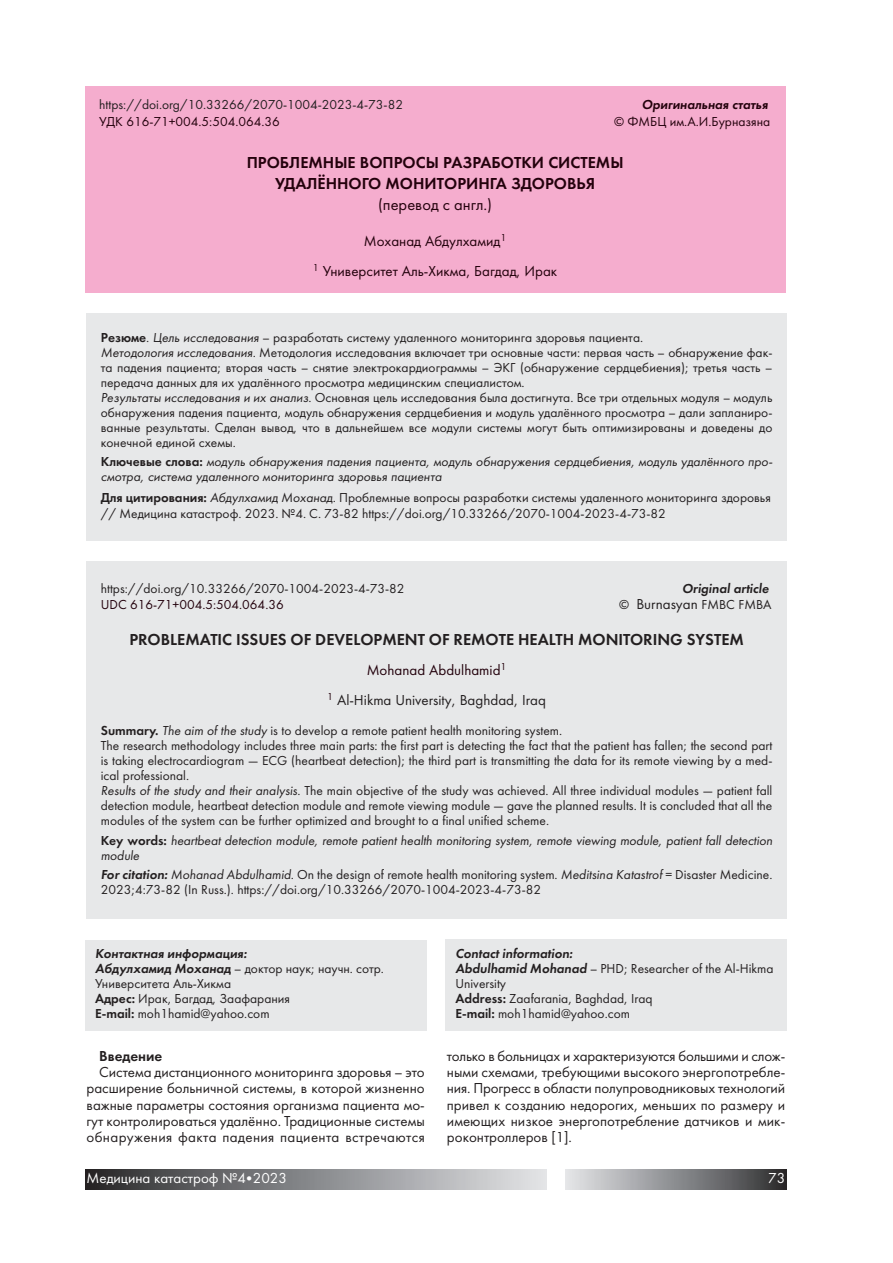
<style>
.page{position:relative;width:893px;height:1263px;background:#fff}
.page>*{position:absolute;margin:0;border:0;box-sizing:border-box;transform-origin:0 0}
.t1{font:16.5px/21px "Futura Demi C";color:#23010c;text-align:center}
.t2{font:16.5px "Futura Demi C";color:#231f20}
.t3{font:16.5px "Futura Book C";color:#23010c}
.t4{font:15px/16.2px "Futura Book C";color:#231f20;text-align:justify}
.t5{font:15px/30px "Futura Book C";color:#23010c;text-align:center}
.t6{font:15px "Futura Book C";color:#fff}
.t7{font:15px "Futura Demi C";color:#231f20}
.t8{font:13.5px/15px "Futura Book C";color:#231f20}
.t9{font:italic 13.5px/15px "Futura Book C";color:#231f20}
.t10{font:13.5px "Futura Book C";color:#23010c}
.t11{font:italic 13.5px "Futura Demi C";color:#231f20}
.t12{font:italic 13.5px "Futura Demi C";color:#23010c}
.s1{font-family:"Futura Demi C"}
.s2{font-style:italic}
.s3{font-family:"Futura Demi C";font-style:normal}
.s4{font-size:15px}
.s5{color:#23010c}
.s6{font-family:"Futura Demi C";font-style:italic}
</style>
<div class="page">
<div style="left:85px;top:1169px;width:461px;height:21px;background:linear-gradient(to right,#2b2b2d,#e5e6ea)"></div>
<div style="left:566px;top:1169px;width:221px;height:21px;background:linear-gradient(to right,#e5e7ea,#2e2e30)"></div>
<div style="left:87px;top:313px;width:700px;height:228px;background:#e7e8e9"></div>
<div style="left:87px;top:562px;width:700px;height:357px;background:#e7e8e9"></div>
<div style="left:85px;top:87px;width:700px;height:206px;background:#f5adce"></div>
<div style="left:85px;top:940px;width:341px;height:91px;background:#e7e8e9"></div>
<div style="left:445px;top:939px;width:342px;height:92px;background:#e7e8e9"></div>
<p class="t8" style="left:99px;top:97px;width:305px">https://doi.org/10.33266/2070-1004-2023-4-73-82</p>
<p class="t12" style="left:642px;top:97px;width:128px">Оригинальная статья</p>
<p class="t10" style="left:99px;top:113px;width:182px">УДК 616-71+004.5:504.064.36</p>
<p class="t10" style="left:614px;top:113px;width:158px">© ФМБЦ им.А.И.Бурназяна</p>
<p class="t1" style="left:247px;top:152px;width:378px">ПРОБЛЕМНЫЕ ВОПРОСЫ РАЗРАБОТКИ СИСТЕМЫ<br>УДАЛЁННОГО МОНИТОРИНГА ЗДОРОВЬЯ</p>
<p class="t3" style="left:378px;top:194px;width:115px">(перевод с англ.)</p>
<p class="t5" style="left:313px;top:226px;width:246px">Моханад Абдулхамид<sup>1<br>1</sup> Университет Аль-Хикма, Багдад, Ирак</p>
<p class="t8" style="left:101px;top:330px;width:673px"><span class="s1">Резюме</span><span class="s2">. Цель исследования</span> – разработать систему удаленного мониторинга здоровья пациента.<br><span class="s2">Методология исследования.</span> Методология исследования включает три основные части: первая часть – обнаружение фак&shy;та падения пациента; вторая часть – снятие электрокардиограммы – ЭКГ (обнаружение сердцебиения); третья часть – передача данных для их удалённого просмотра медицинским специалистом.<br><span class="s2">Результаты исследования и их анализ</span>. Основная цель исследования была достигнута. Все три отдельных модуля – модуль обнаружения падения пациента, модуль обнаружения сердцебиения и модуль удалённого просмотра – дали запланиро&shy;ванные результаты. Сделан вывод, что в дальнейшем все модули системы могут быть оптимизированы и доведены до конечной единой схемы.</p>
<p class="t9" style="left:101px;top:454px;width:672px"><span class="s3">Ключевые слова:</span> модуль обнаружения падения пациента, модуль обнаружения сердцебиения, модуль удалённого про&shy;смотра, система удаленного мониторинга здоровья пациента</p>
<p class="t8" style="left:101px;top:489px;width:672px;line-height:16.5px"><span class="s1">Для цитирования:</span> <span class="s2">Абдулхамид Моханад.</span> Проблемные вопросы разработки системы удаленного мониторинга здоровья // Медицина катастроф. 2023. №4. С. 73-82 https://doi.org/10.33266/2070-1004-2023-4-73-82</p>
<p class="t8" style="left:101px;top:581px;width:305px">https://doi.org/10.33266/2070-1004-2023-4-73-82</p>
<p class="t11" style="left:682px;top:580px;width:88px">Original article</p>
<p class="t10" style="left:101px;top:597px;width:184px">UDC 616-71+004.5:504.064.36</p>
<p class="t8" style="left:619px;top:597px;width:154px">© <span class="s4">Burnasyan</span> FMBC FMBA</p>
<p class="t2" style="left:129px;top:630px;width:616px">PROBLEMATIC ISSUES OF DEVELOPMENT OF REMOTE HEALTH MONITORING SYSTEM</p>
<p class="t4" style="left:327px;top:655px;width:220px;line-height:30px;text-align:center"><span class="s5">Mohanad Abdulhamid</span><sup>1<br>1</sup> Al-Hikma University, Baghdad, Iraq</p>
<p class="t8" style="left:101px;top:723px;width:673px"><span class="s1">Summary.</span> <span class="s2">The aim of the study</span> is to develop a remote patient health monitoring system.<br>The research methodology includes three main parts: the first part is detecting the fact that the patient has fallen; the second part is taking electrocardiogram — ECG (heartbeat detection); the third part is transmitting the data for its remote viewing by a med&shy;ical professional.<br><span class="s2">Results of the study and their analysis</span>. The main objective of the study was achieved. All three individual modules — patient fall detection module, heartbeat detection module and remote viewing module — gave the planned results. It is concluded that all the modules of the system can be further optimized and brought to a final unified scheme.</p>
<p class="t9" style="left:101px;top:832px;width:673px"><span class="s3">Key words:</span> heartbeat detection module, remote patient health monitoring system, remote viewing module, patient fall detection module</p>
<p class="t8" style="left:101px;top:867px;width:673px"><span class="s6">For citation:</span> <span class="s2">Mohanad Abdulhamid.</span> On the design of remote health monitoring system. <span class="s2">Meditsina Katastrof</span> = Disaster Medicine.<br>2023;4:73-82 (In Russ.). https://doi.org/10.33266/2070-1004-2023-4-73-82</p>
<p class="t11" style="left:95px;top:945px;width:153px">Контактная информация:</p>
<p class="t8" style="left:95px;top:961px;width:290px"><span class="s6">Абдулхамид Моханад</span> – доктор наук; научн. сотр.<br>Университета Аль-Хикма<br><span class="s1">Адрес:</span> Ирак, Багдад, Заафарания<br><span class="s1">E-mail:</span> moh1hamid@yahoo.com</p>
<p class="t7" style="left:99px;top:1047px;width:65px">Введение</p>
<p class="t4" style="left:87px;top:1064px;width:340px;text-indent:13px">Система дистанционного мониторинга здоровья – это расширение больничной системы, в которой жизненно важные параметры состояния организма пациента мо&shy;гут контролироваться удалённо. Традиционные системы обнаружения факта падения пациента встречаются</p>
<p class="t11" style="left:455px;top:945px;width:119px">Contact information:</p>
<p class="t8" style="left:455px;top:961px;width:320px"><span class="s6">Abdulhamid Mohanad</span> – PHD; Researcher of the Al-Hikma University<br><span class="s1">Address:</span> Zaafarania, Baghdad, Iraq<br><span class="s1">E-mail:</span> moh1hamid@yahoo.com</p>
<p class="t4" style="left:447px;top:1047px;width:340px">только в больницах и характеризуются большими и слож&shy;ными схемами, требующими высокого энергопотребле&shy;ния. Прогресс в области полупроводниковых технологий привел к созданию недорогих, меньших по размеру и имеющих низкое энергопотребление датчиков и мик&shy;роконтроллеров [1].</p>
<p class="t6" style="left:87px;top:1169px;width:202px">Медицина катастроф №4•2023</p>
<p class="t6" style="left:768px;top:1169px;width:19px">73</p>
</div>
